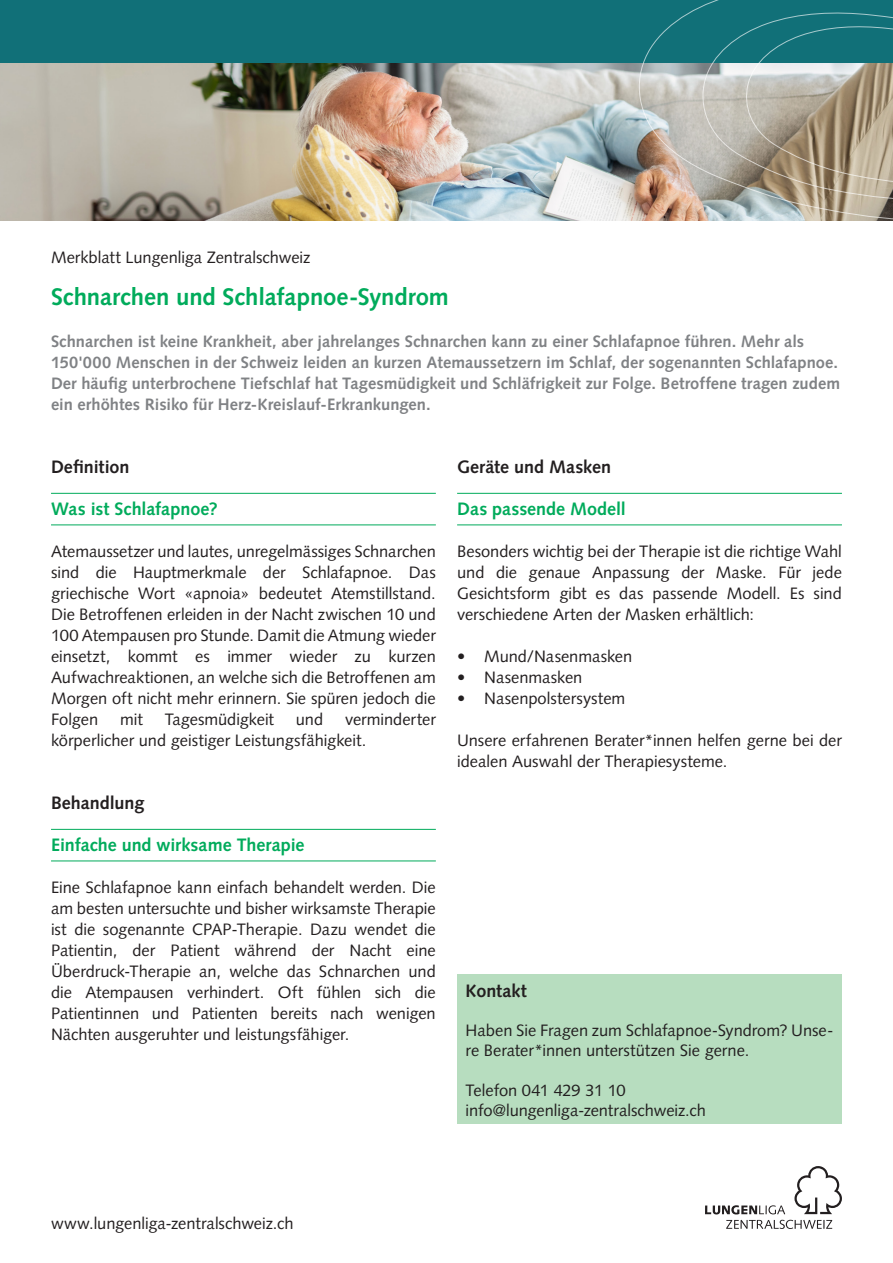
<style>
.page{position:relative;width:893px;height:1263px;background:#fff}
.page>*{position:absolute;margin:0;border:0;box-sizing:border-box;transform-origin:0 0}
.t1{font:700 24px "Syntax LT Std";letter-spacing:-.005em;color:#00ab5b}
.t2{font:700 18px "Syntax LT Std";color:#00ab5b}
.t3{font:700 18px "Syntax LT Std";letter-spacing:-.005em;color:#231f20}
.t4{font:16.5px/21px "Syntax LT Std";letter-spacing:-.005em;color:#231f20}
.t5{font:700 16.5px/21px "Syntax LT Std";color:#808285}
</style>
<div class="page">
<div style="left:0;top:0;width:893px;height:64px;background:#117078"></div>
<hr style="left:51px;top:493px;width:385px;height:1px;background:#00ab5b">
<hr style="left:51px;top:524px;width:385px;height:1px;background:#00ab5b">
<hr style="left:51px;top:829px;width:385px;height:1px;background:#00ab5b">
<hr style="left:51px;top:860px;width:385px;height:1px;background:#00ab5b">
<img style="left:0;top:64px;width:633px;height:157px">
<img style="left:633px;top:0;width:260px;height:221px">
<svg style="left:742px;top:25px;width:151px;height:175px"></svg>
<svg style="left:794px;top:1166px;width:48px;height:48px"></svg>
<svg style="left:705px;top:1205px;width:80px;height:9px"></svg>
<svg style="left:726px;top:1220px;width:106px;height:9px"></svg>
<hr style="left:457px;top:493px;width:385px;height:1px;background:#00ab5b">
<hr style="left:457px;top:524px;width:385px;height:1px;background:#00ab5b">
<div style="left:457px;top:975px;width:385px;height:149px;background:#b7ddbf"></div>
<p class="t4" style="left:51px;top:247px;width:261px">Merkblatt Lungenliga Zentralschweiz</p>
<h1 class="t1" style="left:51px;top:283px;width:399px">Schnarchen und Schlafapnoe-Syndrom</h1>
<p class="t5" style="left:51px;top:331px;width:791px">Schnarchen ist keine Krankheit, aber jahrelanges Schnarchen kann zu einer Schlafapnoe führen. Mehr als 150'000 Menschen in der Schweiz leiden an kurzen Atemaussetzern im Schlaf, der sogenannten Schlafapnoe.<br>Der häufig unterbrochene Tiefschlaf hat Tagesmüdigkeit und Schläfrigkeit zur Folge. Betroffene tragen zudem ein erhöhtes Risiko für Herz-Kreislauf-Erkrankungen.</p>
<p class="t3" style="left:51px;top:456px;width:80px">Definition</p>
<p class="t2" style="left:51px;top:498px;width:168px">Was ist Schlafapnoe?</p>
<p class="t4" style="left:51px;top:541px;width:386px;text-align:justify">Atemaussetzer und lautes, unregelmässiges Schnarchen sind die Hauptmerkmale der Schlafapnoe. Das griechische Wort «apnoia» bedeutet Atemstillstand.<br>Die Betroffenen erleiden in der Nacht zwischen 10 und 100 Atempausen pro Stunde. Damit die Atmung wieder einsetzt, kommt es immer wieder zu kurzen Aufwachreaktionen, an welche sich die Betroffenen am Morgen oft nicht mehr erinnern. Sie spüren jedoch die Folgen</p>
<p class="t4" style="left:51px;top:709px;width:386px;text-indent:294px">verminderter körperlicher und geistiger Leistungsfähigkeit.</p>
<p class="t4" style="left:120px;top:709px;width:24px">mit</p>
<p class="t4" style="left:165px;top:709px;width:111px">Tagesmüdigkeit</p>
<p class="t4" style="left:296px;top:709px;width:29px">und</p>
<p class="t3" style="left:51px;top:792px;width:95px">Behandlung</p>
<p class="t2" style="left:51px;top:834px;width:255px">Einfache und wirksame Therapie</p>
<p class="t4" style="left:51px;top:877px;width:386px;text-align:justify">Eine Schlafapnoe kann einfach behandelt werden. Die am besten untersuchte und bisher wirksamste Therapie ist die sogenannte CPAP-Therapie. Dazu wendet die Patientin, der Patient während der Nacht eine Überdruck-Therapie an, welche das Schnarchen und die Atempausen verhindert. Oft fühlen sich die Patientinnen und Patienten bereits nach wenigen Nächten ausgeruhter und leistungsfähiger.</p>
<p class="t3" style="left:457px;top:456px;width:155px">Geräte und Masken</p>
<p class="t2" style="left:457px;top:498px;width:170px">Das passende Modell</p>
<p class="t4" style="left:457px;top:541px;width:386px;text-align:justify">Besonders wichtig bei der Therapie ist die richtige Wahl und die genaue Anpassung der Maske. Für jede Gesichtsform gibt es das passende Modell. Es sind verschiedene Arten der Masken erhältlich:</p>
<p class="t4" style="left:457px;top:646px;width:177px">• Mund/Nasenmasken</p>
<p class="t4" style="left:457px;top:667px;width:127px">• Nasenmasken</p>
<p class="t4" style="left:457px;top:688px;width:170px">• Nasenpolstersystem</p>
<p class="t4" style="left:457px;top:730px;width:386px">Unsere erfahrenen Berater*innen helfen gerne bei der idealen Auswahl der Therapiesysteme.</p>
<p class="t3" style="left:466px;top:980px;width:63px">Kontakt</p>
<p class="t4" style="left:466px;top:1021px;width:369px;line-height:19.8px">Haben Sie Fragen zum Schlafapnoe-Syndrom? Unse&shy;re Berater*innen unterstützen Sie gerne.</p>
<p class="t4" style="left:466px;top:1080px;width:242px;line-height:19.8px">Telefon 041 429 31 10 info@lungenliga-zentralschweiz.ch</p>
<p class="t4" style="left:51px;top:1213px;width:244px">www.lungenliga-zentralschweiz.ch</p>
</div>
